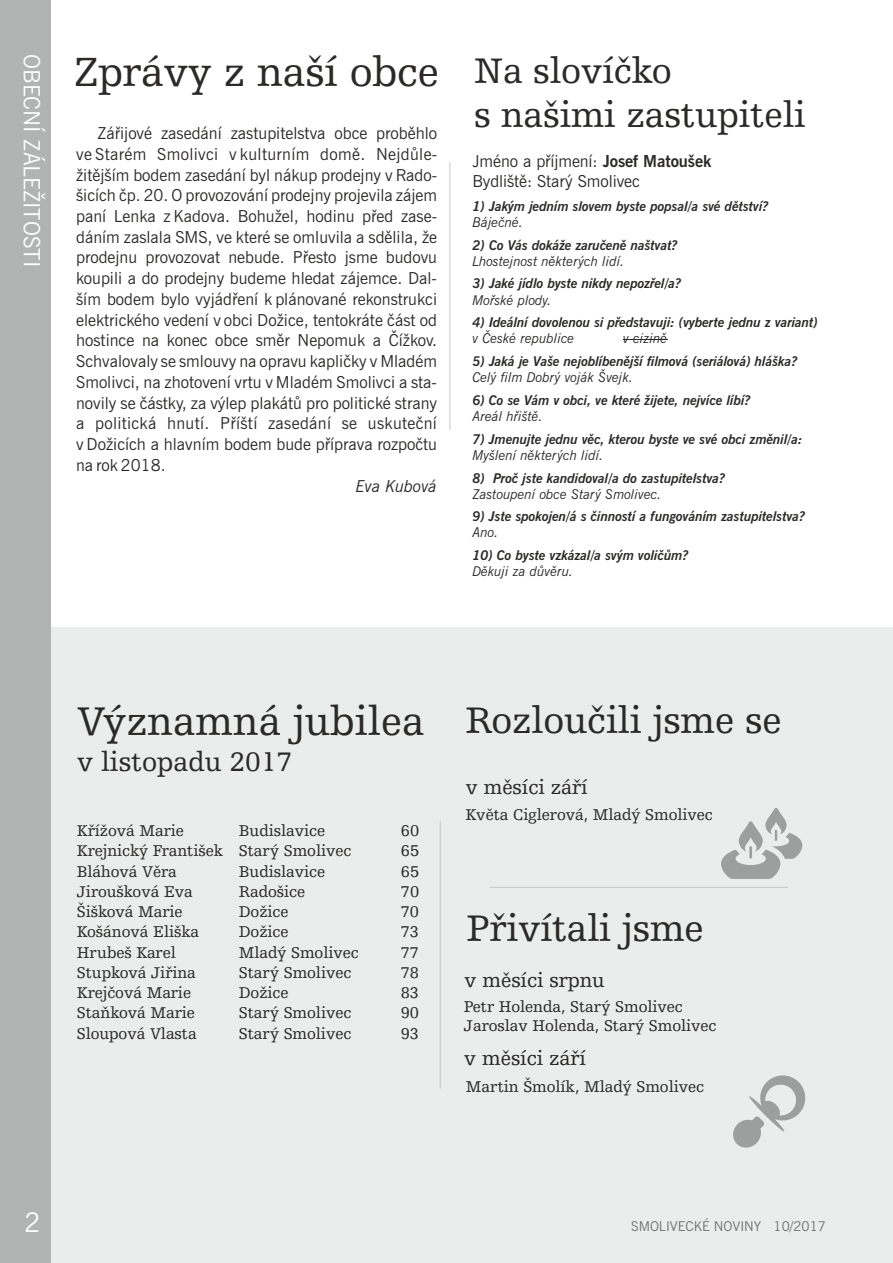
<style>
.page{position:relative;width:893px;height:1263px;background:#fff}
.page>*{position:absolute;margin:0;border:0;box-sizing:border-box;transform-origin:0 0}
.t1{font:43.05px "Humanist Slabserif 712 AT";letter-spacing:-.005em;color:#2b2a29}
.t2{font:42.45px "Humanist Slabserif 712 AT";color:#2b2a29}
.t3{font:39px "Humanist Slabserif 712 AT";letter-spacing:-.005em;color:#2b2a29}
.t4{font:37.5px/44px "Humanist Slabserif 712 AT";letter-spacing:-.005em;color:#2b2a29}
.t5{font:28.35px "Humanist Slabserif 712 AT";color:#2b2a29}
.t6{font:27px "News Gothic AT";color:#fefefe}
.t7{font:22.5px "News Gothic AT";color:#fefefe}
.t8{font:21px "Humanist Slabserif 712 AT";letter-spacing:-.005em;color:#2b2a29}
.t9{font:16.5px/20.7px "News Gothic AT";color:#2b2a29}
.t10{font:16.5px/19.4px "Humanist Slabserif 712 AT";letter-spacing:-.005em;color:#2b2a29}
.t11{font:italic 16.5px "News Gothic AT";color:#2b2a29}
.t12{font:italic 700 13.5px "News Gothic AT";letter-spacing:-.005em;color:#2b2a29}
.t13{font:italic 13.5px "News Gothic AT";letter-spacing:-.005em;color:#2b2a29}
.t14{font:13.5px "News Gothic AT";color:#727271}
.s1{font-weight:700}
</style>
<div class="page">
<div style="left:0;top:627px;width:893px;height:636px;background:#ebecec"></div>
<div style="left:0;top:0;width:51px;height:1263px;background:#b2b3b3"></div>
<svg style="left:733px;top:1075px;width:73px;height:73px"></svg>
<hr style="left:490px;top:887px;width:298px;height:1px;background:#c5c6c6">
<hr style="left:440px;top:821px;width:1px;height:267px;background:#c5c6c6">
<hr style="left:449px;top:162px;width:1px;height:268px;background:#c5c6c6">
<svg style="left:721px;top:808px;width:81px;height:71px"></svg>
<hr style="left:623px;top:339px;width:44px;height:1px;background:#2b2a29">
<h3 class="t7" style="left:40px;top:54px;width:214px;rotate:90deg">OBECNÍ ZÁLEŽITOSTI</h3>
<h1 class="t1" style="left:75px;top:55px;width:366px">Zprávy z naší obce</h1>
<p class="t9" style="left:76px;top:124px;width:363px;text-align:justify;text-indent:21px">Zářijové zasedání zastupitelstva obce proběhlo ve Starém Smolivci v kulturním domě. Nejdůle&shy;žitějším bodem zasedání byl nákup prodejny v Rado&shy;šicích čp. 20. O provozování prodejny projevila zájem paní Lenka z Kadova. Bohužel, hodinu před zase&shy;dáním zaslala SMS, ve které se omluvila a sdělila, že prodejnu provozovat nebude. Přesto jsme budovu koupili a do prodejny budeme hledat zájemce. Dal&shy;ším bodem bylo vyjádření k plánované rekonstrukci elektrického vedení v obci Dožice, tentokráte část od hostince na konec obce směr Nepomuk a Čížkov.<br>Schvalovaly se smlouvy na opravu kapličky v Mladém Smolivci, na zhotovení vrtu v Mladém Smolivci a sta&shy;novily se částky, za výlep plakátů pro politické strany a politická hnutí. Příští zasedání se uskuteční v Dožicích a hlavním bodem bude příprava rozpočtu na rok 2018.</p>
<p class="t11" style="left:356px;top:480px;width:83px">Eva Kubová</p>
<h3 class="t4" style="left:474px;top:52px;width:333px">Na slovíčko<br>s našimi zastupiteli</h3>
<p class="t9" style="left:472px;top:153px;width:240px;line-height:19.8px">Jméno a příjmení: <span class="s1">Josef Matoušek<br></span>Bydliště: Starý Smolivec</p>
<p class="t12" style="left:472px;top:201px;width:297px">1) Jakým jedním slovem byste popsal/a své dětství?</p>
<p class="t13" style="left:472px;top:217px;width:52px">Báječné.</p>
<p class="t12" style="left:472px;top:240px;width:207px">2) Co Vás dokáže zaručeně naštvat?</p>
<p class="t13" style="left:472px;top:256px;width:154px">Lhostejnost některých lidí.</p>
<p class="t12" style="left:472px;top:279px;width:210px">3) Jaké jídlo byste nikdy nepozřel/a?</p>
<p class="t13" style="left:472px;top:295px;width:80px">Mořské plody.</p>
<p class="t12" style="left:472px;top:317px;width:347px">4) Ideální dovolenou si představuji: (vyberte jednu z variant)</p>
<p class="t13" style="left:472px;top:334px;width:103px">v České republice</p>
<p class="t13" style="left:623px;top:334px;width:46px">v cizině</p>
<p class="t12" style="left:472px;top:356px;width:326px">5) Jaká je Vaše nejoblíbenější filmová (seriálová) hláška?</p>
<p class="t13" style="left:472px;top:372px;width:162px">Celý film Dobrý voják Švejk.</p>
<p class="t12" style="left:472px;top:395px;width:280px">6) Co se Vám v obci, ve které žijete, nejvíce líbí?</p>
<p class="t13" style="left:472px;top:411px;width:72px">Areál hřiště.</p>
<p class="t12" style="left:472px;top:434px;width:332px">7) Jmenujte jednu věc, kterou byste ve své obci změnil/a:</p>
<p class="t13" style="left:472px;top:450px;width:133px">Myšlení některých lidí.</p>
<p class="t12" style="left:472px;top:473px;width:254px">8) Proč jste kandidoval/a do zastupitelstva?</p>
<p class="t13" style="left:472px;top:489px;width:191px">Zastoupení obce Starý Smolivec.</p>
<p class="t12" style="left:472px;top:512px;width:334px">9) Jste spokojen/á s činností a fungováním zastupitelstva?</p>
<p class="t13" style="left:472px;top:528px;width:28px">Ano.</p>
<p class="t12" style="left:472px;top:550px;width:217px">10) Co byste vzkázal/a svým voličům?</p>
<p class="t13" style="left:472px;top:566px;width:102px">Děkuji za důvěru.</p>
<h2 class="t2" style="left:77px;top:704px;width:349px">Významná jubilea</h2>
<h3 class="t5" style="left:77px;top:751px;width:217px">v listopadu 2017</h3>
<p class="t10" style="left:77px;top:822px;width:109px">Křížová Marie</p>
<p class="t10" style="left:239px;top:822px;width:88px">Budislavice</p>
<p class="t10" style="left:401px;top:822px;width:20px">60</p>
<p class="t10" style="left:77px;top:842px;width:276px">Krejnický František Starý Smolivec</p>
<p class="t10" style="left:401px;top:842px;width:20px">65</p>
<p class="t10" style="left:77px;top:863px;width:102px">Bláhová Věra</p>
<p class="t10" style="left:239px;top:863px;width:88px">Budislavice</p>
<p class="t10" style="left:401px;top:863px;width:20px">65</p>
<p class="t10" style="left:77px;top:883px;width:118px">Jiroušková Eva</p>
<p class="t10" style="left:239px;top:883px;width:68px">Radošice</p>
<p class="t10" style="left:401px;top:883px;width:20px">70</p>
<p class="t10" style="left:77px;top:903px;width:107px">Šišková Marie</p>
<p class="t10" style="left:239px;top:903px;width:51px">Dožice</p>
<p class="t10" style="left:401px;top:903px;width:20px">70</p>
<p class="t10" style="left:77px;top:923px;width:124px">Košánová Eliška</p>
<p class="t10" style="left:239px;top:923px;width:51px">Dožice</p>
<p class="t10" style="left:401px;top:923px;width:20px">73</p>
<p class="t10" style="left:77px;top:944px;width:100px">Hrubeš Karel</p>
<p class="t10" style="left:239px;top:944px;width:121px">Mladý Smolivec</p>
<p class="t10" style="left:401px;top:944px;width:20px">77</p>
<p class="t10" style="left:77px;top:964px;width:121px">Stupková Jiřina</p>
<p class="t10" style="left:239px;top:964px;width:114px">Starý Smolivec</p>
<p class="t10" style="left:401px;top:964px;width:20px">78</p>
<p class="t10" style="left:77px;top:984px;width:116px">Krejčová Marie</p>
<p class="t10" style="left:239px;top:984px;width:51px">Dožice</p>
<p class="t10" style="left:401px;top:984px;width:20px">83</p>
<p class="t10" style="left:77px;top:1004px;width:120px">Staňková Marie</p>
<p class="t10" style="left:239px;top:1004px;width:114px">Starý Smolivec</p>
<p class="t10" style="left:401px;top:1004px;width:20px">90</p>
<p class="t10" style="left:77px;top:1025px;width:122px">Sloupová Vlasta</p>
<p class="t10" style="left:239px;top:1025px;width:114px">Starý Smolivec</p>
<p class="t10" style="left:401px;top:1025px;width:20px">93</p>
<h3 class="t3" style="left:465px;top:704px;width:318px">Rozloučili jsme se</h3>
<p class="t8" style="left:466px;top:779px;width:123px">v měsíci září</p>
<p class="t10" style="left:465px;top:806px;width:249px">Květa Ciglerová, Mladý Smolivec</p>
<h3 class="t3" style="left:467px;top:913px;width:239px">Přivítali jsme</h3>
<p class="t8" style="left:465px;top:971px;width:142px">v měsíci srpnu</p>
<p class="t10" style="left:464px;top:998px;width:254px">Petr Holenda , Starý Smolivec<br>Jaroslav Holenda , Starý Smolivec</p>
<p class="t8" style="left:464px;top:1050px;width:123px">v měsíci září</p>
<p class="t10" style="left:466px;top:1078px;width:240px">Martin Šmolík , Mladý Smolivec</p>
<h3 class="t6" style="left:24px;top:1212px;width:18px">2</h3>
<p class="t14" style="left:631px;top:1221px;width:196px">SMOLIVECKÉ NOVINY 10/2017</p>
</div>
